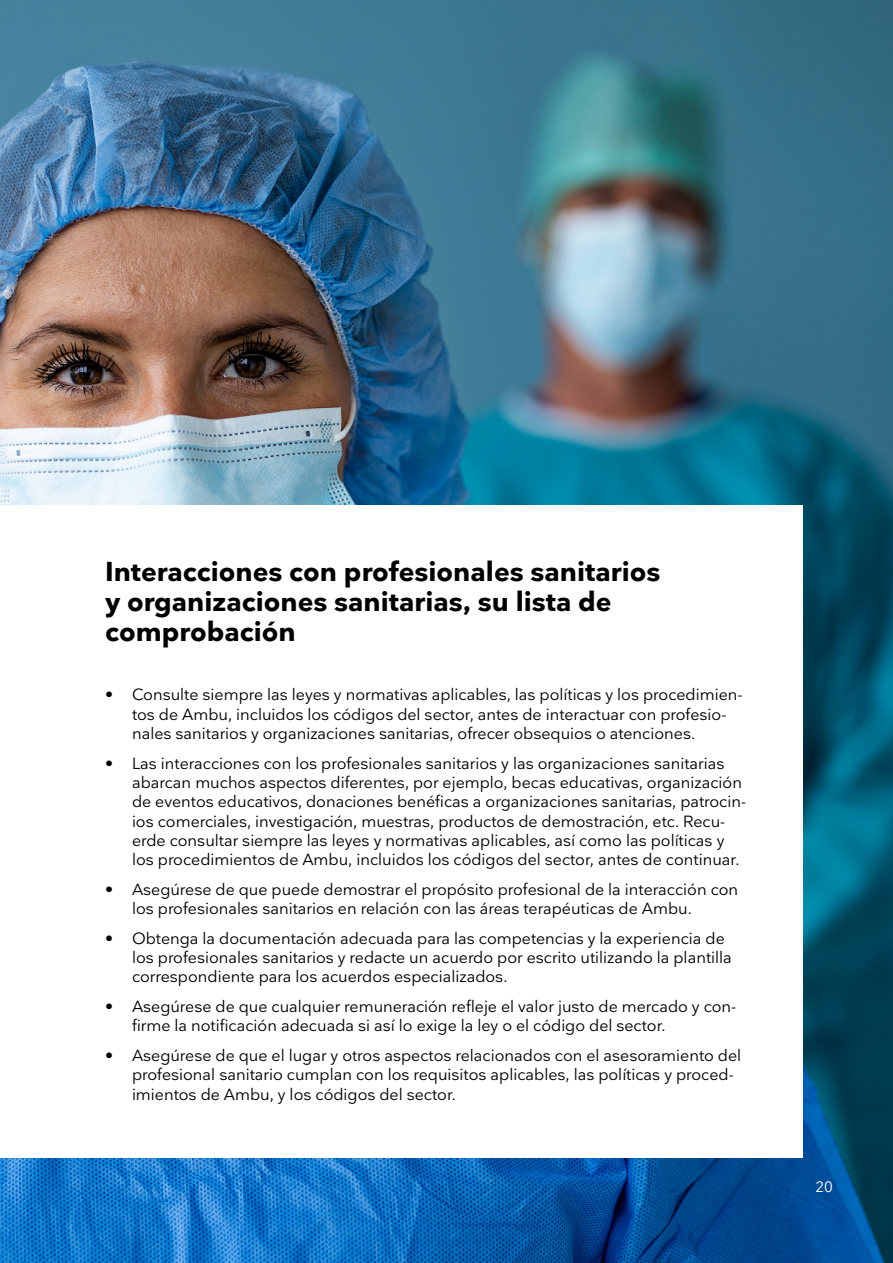
<style>
.page{position:relative;width:893px;height:1263px;background:#fff}
.page>*{position:absolute;margin:0;border:0;box-sizing:border-box;transform-origin:0 0}
.t1{font:700 27px/30px "Nationale";color:#000}
.t2{font:16.05px/19.2px "Nationale";color:#000}
.t3{font:15px "Nationale";color:#fff}
</style>
<div class="page">
<img style="left:0;top:0;width:893px;height:1263px">
<div style="left:0;top:506px;width:803px;height:652px;background:#fff"></div>
<h1 class="t1" style="left:105px;top:555px;width:557px">Interacciones con profesionales sanitarios y organizaciones sanitarias, su lista de comprobación</h1>
<p class="t2" style="left:132px;top:685px;width:612px;text-indent:-27px">• Consulte siempre las leyes y normativas aplicables, las políticas y los procedimien&shy;tos de Ambu, incluidos los códigos del sector, antes de interactuar con profesio&shy;nales sanitarios y organizaciones sanitarias, ofrecer obsequios o atenciones.</p>
<p class="t2" style="left:132px;top:753px;width:616px;text-indent:-27px">• Las interacciones con los profesionales sanitarios y las organizaciones sanitarias abarcan muchos aspectos diferentes, por ejemplo, becas educativas, organización de eventos educativos, donaciones benéficas a organizaciones sanitarias, patrocin&shy;ios comerciales, investigación, muestras, productos de demostración, etc. Recu&shy;erde consultar siempre las leyes y normativas aplicables, así como las políticas y los procedimientos de Ambu, incluidos los códigos del sector, antes de continuar.</p>
<p class="t2" style="left:132px;top:879px;width:608px;text-indent:-27px">• Asegúrese de que puede demostrar el propósito profesional de la interacción con los profesionales sanitarios en relación con las áreas terapéuticas de Ambu.</p>
<p class="t2" style="left:132px;top:928px;width:601px;text-indent:-27px">• Obtenga la documentación adecuada para las competencias y la experiencia de los profesionales sanitarios y redacte un acuerdo por escrito utilizando la plantilla correspondiente para los acuerdos especializados.</p>
<p class="t2" style="left:132px;top:996px;width:606px;text-indent:-27px">• Asegúrese de que cualquier remuneración refleje el valor justo de mercado y con&shy;firme la notificación adecuada si así lo exige la ley o el código del sector.</p>
<p class="t2" style="left:132px;top:1045px;width:611px;text-indent:-27px">• Asegúrese de que el lugar y otros aspectos relacionados con el asesoramiento del profesional sanitario cumplan con los requisitos aplicables, las políticas y proced&shy;imientos de Ambu, y los códigos del sector.</p>
<p class="t3" style="left:815px;top:1178px;width:19px">20</p>
</div>
